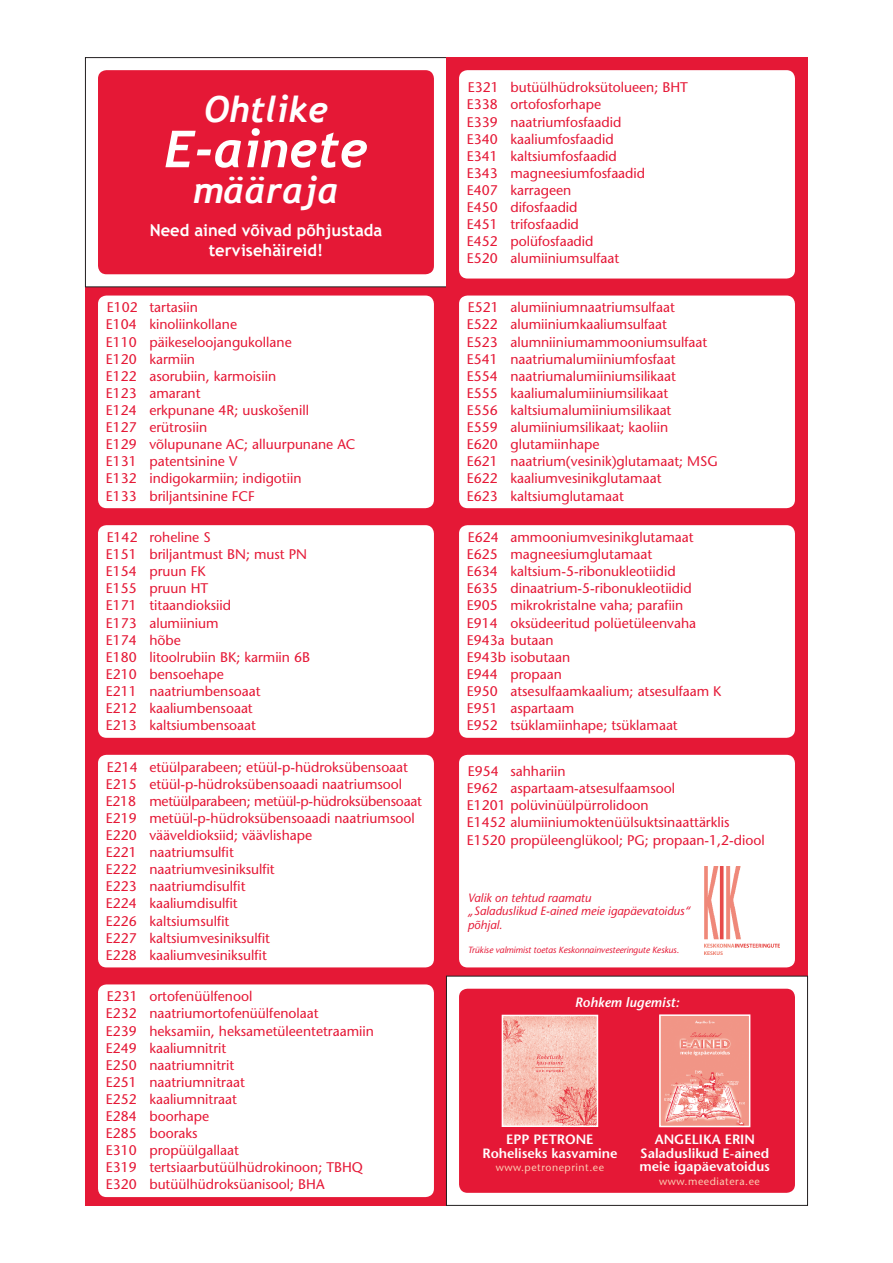
<style>
.page{position:relative;width:893px;height:1263px;background:#fff}
.page>*{position:absolute;margin:0;border:0;box-sizing:border-box;transform-origin:0 0}
.t1{font:italic 700 51px "Trebuchet";color:#fff}
.t2{font:italic 700 36px "Trebuchet";color:#fff}
.t3{font:700 16.5px/19.5px "Trebuchet MS";color:#fff;text-align:center}
.t4{font:13.95px "Stone Sans";color:#e51836}
.t5{font:13.95px "Stone Sans";letter-spacing:-.02em;color:#e51836}
.t6{font:600 13.5px/13.5px "Stone Sans";color:#fff}
.t7{font:italic 600 13.5px "Stone Sans";color:#fff}
.t8{font:italic 12px/13.5px "Stone Sans";color:#e51836}
.t9{font:10.5px "Stone Sans";letter-spacing:.05em;color:#fccdb2}
.t10{font:italic 9px "Stone Sans";letter-spacing:-.01em;color:#e51836}
</style>
<div class="page">
<div style="left:85px;top:287px;width:362px;height:918px;background:#e51836"></div>
<div style="left:98px;top:70px;width:336px;height:204px;background:#e51836;border-radius:9px"></div>
<div style="left:98px;top:296px;width:336px;height:212px;background:#fff;border-radius:9px"></div>
<div style="left:98px;top:525px;width:336px;height:213px;background:#fff;border-radius:9px"></div>
<div style="left:98px;top:755px;width:336px;height:212px;background:#fff;border-radius:9px"></div>
<div style="left:98px;top:984px;width:336px;height:213px;background:#fff;border-radius:9px"></div>
<div style="left:85px;top:57px;width:362px;height:230px;border:1px solid #231f20"></div>
<div style="left:446px;top:57px;width:362px;height:919px;background:#e51836"></div>
<div style="left:459px;top:989px;width:336px;height:204px;background:#e51836;border-radius:9px"></div>
<img style="left:662px;top:1017px;width:85px;height:107px">
<div style="left:659px;top:1014px;width:91px;height:113px;border:2px solid #fff"></div>
<img style="left:505px;top:1018px;width:90px;height:106px">
<div style="left:502px;top:1015px;width:96px;height:112px;border:2px solid #fff"></div>
<div style="left:459px;top:70px;width:336px;height:209px;background:#fff;border-radius:9px"></div>
<div style="left:459px;top:296px;width:336px;height:212px;background:#fff;border-radius:9px"></div>
<div style="left:459px;top:525px;width:336px;height:213px;background:#fff;border-radius:9px"></div>
<div style="left:459px;top:755px;width:336px;height:212px;background:#fff;border-radius:9px"></div>
<img style="left:705px;top:867px;width:75px;height:88px">
<div style="left:446px;top:976px;width:362px;height:229px;border:1px solid #231f20"></div>
<p class="t2" style="left:204px;top:88px;width:125px">Ohtlike</p>
<p class="t1" style="left:164px;top:119px;width:205px">E-ainete</p>
<p class="t2" style="left:193px;top:169px;width:147px">määraja</p>
<p class="t3" style="left:150px;top:221px;width:234px">Need ained võivad põhjustada tervisehäireid!</p>
<p class="t4" style="left:107px;top:299px;width:93px">E102 tartasiin</p>
<p class="t4" style="left:106px;top:316px;width:133px">E104 kinoliinkollane</p>
<p class="t4" style="left:106px;top:333px;width:187px">E110 päikeseloojangukollane</p>
<p class="t4" style="left:106px;top:350px;width:91px">E120 karmiin</p>
<p class="t4" style="left:106px;top:368px;width:172px">E122 asorubiin, karmoisiin</p>
<p class="t4" style="left:106px;top:385px;width:96px">E123 amarant</p>
<p class="t4" style="left:106px;top:402px;width:205px">E124 erkpunane 4R; uuskošenill</p>
<p class="t4" style="left:106px;top:419px;width:103px">E127 erütrosiin</p>
<p class="t4" style="left:106px;top:436px;width:251px">E129 võlupunane AC; alluurpunane AC</p>
<p class="t4" style="left:106px;top:453px;width:133px">E131 patentsinine V</p>
<p class="t4" style="left:106px;top:470px;width:197px">E132 indigokarmiin; indigotiin</p>
<p class="t4" style="left:106px;top:487px;width:150px">E133 briljantsinine FCF</p>
<p class="t4" style="left:107px;top:529px;width:105px">E142 roheline S</p>
<p class="t4" style="left:106px;top:546px;width:203px">E151 briljantmust BN; must PN</p>
<p class="t4" style="left:106px;top:563px;width:101px">E154 pruun FK</p>
<p class="t4" style="left:106px;top:580px;width:104px">E155 pruun HT</p>
<p class="t4" style="left:106px;top:597px;width:127px">E171 titaandioksiid</p>
<p class="t4" style="left:106px;top:614px;width:114px">E173 alumiinium</p>
<p class="t4" style="left:106px;top:631px;width:77px">E174 hõbe</p>
<p class="t4" style="left:106px;top:649px;width:206px">E180 litoolrubiin BK; karmiin 6B</p>
<p class="t4" style="left:106px;top:666px;width:120px">E210 bensoehape</p>
<p class="t4" style="left:106px;top:683px;width:156px">E211 naatriumbensoaat</p>
<p class="t4" style="left:106px;top:700px;width:148px">E212 kaaliumbensoaat</p>
<p class="t4" style="left:106px;top:717px;width:152px">E213 kaltsiumbensoaat</p>
<p class="t4" style="left:107px;top:758px;width:303px">E214 etüülparabeen; etüül-p-hüdroksübensoaat</p>
<p class="t4" style="left:106px;top:776px;width:298px">E215 etüül-p-hüdroksübensoaadi naatriumsool</p>
<p class="t5" style="left:106px;top:793px;width:317px">E218 metüülparabeen; metüül-p-hüdroksübensoaat</p>
<p class="t4" style="left:106px;top:810px;width:310px">E219 metüül-p-hüdroksübensoaadi naatriumsool</p>
<p class="t4" style="left:106px;top:827px;width:208px">E220 vääveldioksiid; väävlishape</p>
<p class="t4" style="left:106px;top:844px;width:130px">E221 naatriumsulfit</p>
<p class="t4" style="left:106px;top:861px;width:170px">E222 naatriumvesiniksulfit</p>
<p class="t4" style="left:106px;top:878px;width:141px">E223 naatriumdisulfit</p>
<p class="t4" style="left:106px;top:895px;width:133px">E224 kaaliumdisulfit</p>
<p class="t4" style="left:106px;top:912px;width:125px">E226 kaltsiumsulfit</p>
<p class="t4" style="left:106px;top:929px;width:166px">E227 kaltsiumvesiniksulfit</p>
<p class="t4" style="left:106px;top:947px;width:162px">E228 kaaliumvesiniksulfit</p>
<p class="t4" style="left:107px;top:988px;width:147px">E231 ortofenüülfenool</p>
<p class="t4" style="left:106px;top:1005px;width:214px">E232 naatriumortofenüülfenolaat</p>
<p class="t4" style="left:106px;top:1022px;width:270px">E239 heksamiin, heksametüleentetraamiin</p>
<p class="t4" style="left:106px;top:1039px;width:122px">E249 kaaliumnitrit</p>
<p class="t4" style="left:106px;top:1056px;width:130px">E250 naatriumnitrit</p>
<p class="t4" style="left:106px;top:1074px;width:140px">E251 naatriumnitraat</p>
<p class="t4" style="left:106px;top:1091px;width:133px">E252 kaaliumnitraat</p>
<p class="t4" style="left:106px;top:1108px;width:105px">E284 boorhape</p>
<p class="t4" style="left:106px;top:1125px;width:93px">E285 booraks</p>
<p class="t4" style="left:106px;top:1142px;width:134px">E310 propüülgallaat</p>
<p class="t4" style="left:106px;top:1159px;width:259px">E319 tertsiaarbutüülhüdrokinoon; TBHQ</p>
<p class="t4" style="left:106px;top:1176px;width:220px">E320 butüülhüdroksüanisool; BHA</p>
<p class="t4" style="left:468px;top:79px;width:222px">E321 butüülhüdroksütolueen; BHT</p>
<p class="t4" style="left:467px;top:96px;width:136px">E338 ortofosforhape</p>
<p class="t4" style="left:467px;top:113px;width:156px">E339 naatriumfosfaadid</p>
<p class="t4" style="left:467px;top:130px;width:148px">E340 kaaliumfosfaadid</p>
<p class="t4" style="left:467px;top:148px;width:151px">E341 kaltsiumfosfaadid</p>
<p class="t4" style="left:467px;top:165px;width:180px">E343 magneesiumfosfaadid</p>
<p class="t4" style="left:467px;top:182px;width:106px">E407 karrageen</p>
<p class="t4" style="left:467px;top:199px;width:112px">E450 difosfaadid</p>
<p class="t4" style="left:467px;top:216px;width:114px">E451 trifosfaadid</p>
<p class="t4" style="left:467px;top:233px;width:128px">E452 polüfosfaadid</p>
<p class="t4" style="left:467px;top:250px;width:154px">E520 alumiiniumsulfaat</p>
<p class="t4" style="left:468px;top:299px;width:208px">E521 alumiiniumnaatriumsulfaat</p>
<p class="t4" style="left:467px;top:316px;width:202px">E522 alumiiniumkaaliumsulfaat</p>
<p class="t4" style="left:467px;top:333px;width:242px">E523 alumniiniumammooniumsulfaat</p>
<p class="t4" style="left:467px;top:350px;width:210px">E541 naatriumalumiiniumfosfaat</p>
<p class="t4" style="left:467px;top:368px;width:211px">E554 naatriumalumiiniumsilikaat</p>
<p class="t4" style="left:467px;top:385px;width:203px">E555 kaaliumalumiiniumsilikaat</p>
<p class="t4" style="left:467px;top:402px;width:206px">E556 kaltsiumalumiiniumsilikaat</p>
<p class="t4" style="left:467px;top:419px;width:203px">E559 alumiiniumsilikaat; kaoliin</p>
<p class="t4" style="left:467px;top:436px;width:134px">E620 glutamiinhape</p>
<p class="t4" style="left:467px;top:453px;width:252px">E621 naatrium(vesinik)glutamaat; MSG</p>
<p class="t4" style="left:467px;top:470px;width:196px">E622 kaaliumvesinikglutamaat</p>
<p class="t4" style="left:467px;top:487px;width:159px">E623 kaltsiumglutamaat</p>
<p class="t4" style="left:468px;top:529px;width:227px">E624 ammooniumvesinikglutamaat</p>
<p class="t4" style="left:467px;top:546px;width:187px">E625 magneesiumglutamaat</p>
<p class="t4" style="left:467px;top:563px;width:210px">E634 kaltsium-5-ribonukleotiidid</p>
<p class="t4" style="left:467px;top:580px;width:226px">E635 dinaatrium-5-ribonukleotiidid</p>
<p class="t4" style="left:467px;top:597px;width:218px">E905 mikrokristalne vaha; parafiin</p>
<p class="t4" style="left:467px;top:614px;width:231px">E914 oksüdeeritud polüetüleenvaha</p>
<p class="t4" style="left:467px;top:631px;width:88px">E943a butaan</p>
<p class="t4" style="left:467px;top:649px;width:105px">E943b isobutaan</p>
<p class="t4" style="left:467px;top:666px;width:97px">E944 propaan</p>
<p class="t4" style="left:467px;top:683px;width:256px">E950 atsesulfaamkaalium; atsesulfaam K</p>
<p class="t4" style="left:467px;top:700px;width:109px">E951 aspartaam</p>
<p class="t4" style="left:467px;top:717px;width:212px">E952 tsüklamiinhape; tsüklamaat</p>
<p class="t4" style="left:468px;top:763px;width:99px">E954 sahhariin</p>
<p class="t4" style="left:467px;top:780px;width:210px">E962 aspartaam-atsesulfaamsool</p>
<p class="t4" style="left:467px;top:797px;width:183px">E1201 polüvinüülpürrolidoon</p>
<p class="t4" style="left:467px;top:814px;width:264px">E1452 alumiiniumoktenüülsuktsinaattärklis</p>
<p class="t4" style="left:467px;top:831px;width:299px">E1520 propüleenglükool; PG; propaan-1,2-diool</p>
<p class="t8" style="left:468px;top:891px;width:224px">Valik on tehtud raamatu<br>„Saladuslikud E-ained meie igapäevatoidus“ põhjal.</p>
<p class="t10" style="left:468px;top:945px;width:213px">Trükise valmimist toetas Keskonnainvesteeringute Keskus.</p>
<p class="t7" style="left:575px;top:994px;width:106px">Rohkem lugemist:</p>
<p class="t6" style="left:506px;top:1132px;width:89px">EPP PETRONE</p>
<p class="t6" style="left:482px;top:1146px;width:136px">Roheliseks kasvamine</p>
<p class="t9" style="left:496px;top:1161px;width:110px">www.petroneprint.ee</p>
<p class="t6" style="left:655px;top:1132px;width:102px">ANGELIKA ERIN</p>
<p class="t6" style="left:640px;top:1146px;width:132px">Saladuslikud E-ained meie igapäevatoidus</p>
<p class="t9" style="left:659px;top:1175px;width:102px">www.meediatera.ee</p>
</div>
